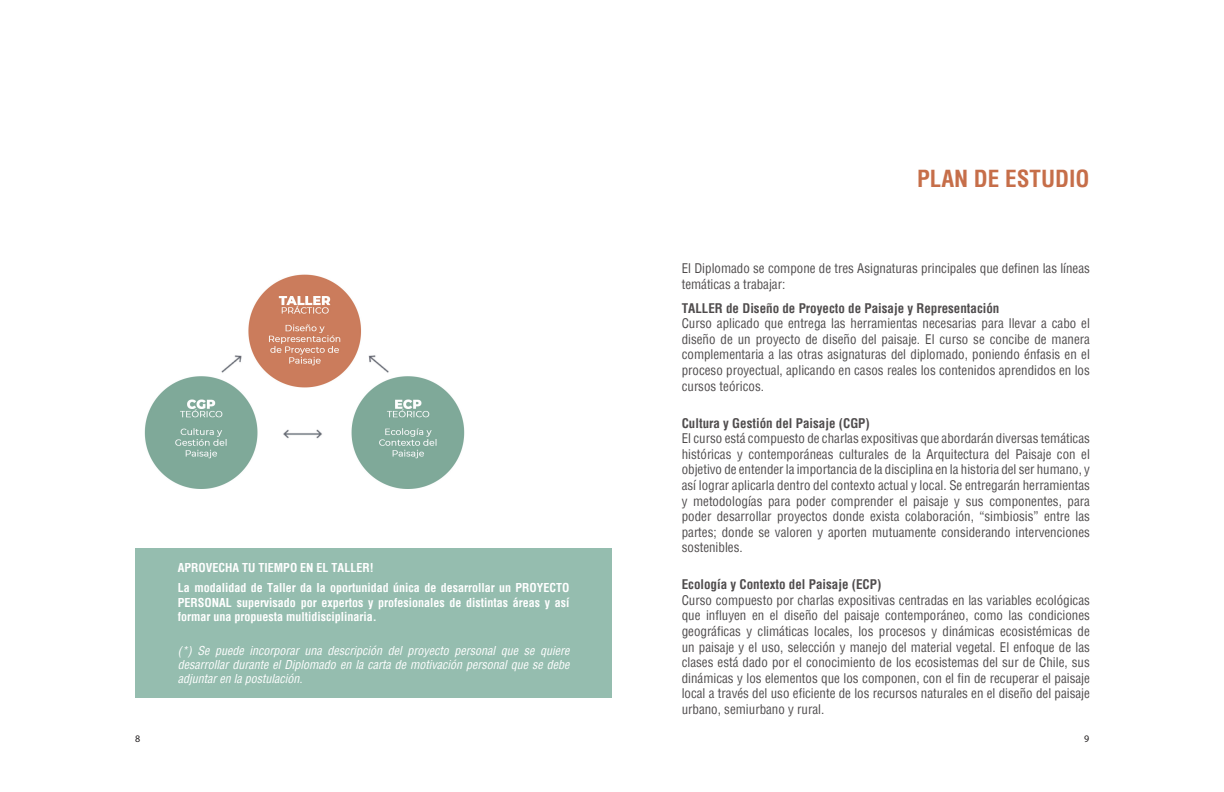
<style>
.page{position:relative;width:1224px;height:792px;background:#fff}
.page>*{position:absolute;margin:0;border:0;box-sizing:border-box;transform-origin:0 0}
.t1{font:700 condensed 23px "Helvetica";color:#c66e49}
.t2{font:condensed 13px/15.6px "Helvetica";color:#231f20;text-align:justify}
.t3{font:700 condensed 13px "Helvetica";color:#231f20}
.t4{font:700 condensed 12px/14.4px "Helvetica";color:#fff;text-align:justify}
.t5{font:italic condensed 12px/14px "Helvetica";color:#fff;text-align:justify}
.t6{font:10px "Myriad Pro";color:#231f20}
</style>
<div class="page">
<img style="left:144px;top:274px;width:321px;height:215px">
<div style="left:135px;top:548px;width:477px;height:150px;background:#95bdaf"></div>
<p class="t4" style="left:178px;top:561px;width:197px">APROVECHA TU TIEMPO EN EL TALLER!</p>
<p class="t4" style="left:178px;top:581px;width:393px">La modalidad de Taller da la oportunidad única de desarrollar un PROYECTO PERSONAL supervisado por expertos y profesionales de distintas áreas y así formar una propuesta multidisciplinaria.</p>
<p class="t5" style="left:178px;top:644px;width:393px">(*) Se puede incorporar una descripción del proyecto personal que se quiere desarrollar durante el Diplomado en la carta de motivación personal que se debe adjuntar en la postulación.</p>
<p class="t1" style="left:917px;top:164px;width:174px">PLAN DE ESTUDIO</p>
<p class="t2" style="left:682px;top:261px;width:410px">El Diplomado se compone de tres Asignaturas principales que definen las líneas temáticas a trabajar:</p>
<p class="t3" style="left:682px;top:299px;width:319px">TALLER de Diseño de Proyecto de Paisaje y Representación</p>
<p class="t2" style="left:682px;top:316px;width:410px">Curso aplicado que entrega las herramientas necesarias para llevar a cabo el diseño de un proyecto de diseño del paisaje. El curso se concibe de manera complementaria a las otras asignaturas del diplomado, poniendo énfasis en el proceso proyectual, aplicando en casos reales los contenidos aprendidos en los cursos teóricos.</p>
<p class="t3" style="left:682px;top:414px;width:190px">Cultura y Gestión del Paisaje (CGP)</p>
<p class="t2" style="left:682px;top:430px;width:410px">El curso está compuesto de charlas expositivas que abordarán diversas temáticas históricas y contemporáneas culturales de la Arquitectura del Paisaje con el objetivo de entender la importancia de la disciplina en la historia del ser humano, y así lograr aplicarla dentro del contexto actual y local. Se entregarán herramientas y metodologías para poder comprender el paisaje y sus componentes, para poder desarrollar proyectos donde exista colaboración, “simbiosis” entre las partes; donde se valoren y aporten mutuamente considerando intervenciones sostenibles.</p>
<p class="t3" style="left:682px;top:576px;width:201px">Ecología y Contexto del Paisaje (ECP)</p>
<p class="t2" style="left:682px;top:592px;width:410px">Curso compuesto por charlas expositivas centradas en las variables ecológicas que influyen en el diseño del paisaje contemporáneo, como las condiciones geográficas y climáticas locales, los procesos y dinámicas ecosistémicas de un paisaje y el uso, selección y manejo del material vegetal. El enfoque de las clases está dado por el conocimiento de los ecosistemas del sur de Chile, sus dinámicas y los elementos que los componen, con el fin de recuperar el paisaje local a través del uso eficiente de los recursos naturales en el diseño del paisaje urbano, semiurbano y rural.</p>
<p class="t6" style="left:135px;top:733px;width:7px">8</p>
<p class="t6" style="left:1084px;top:733px;width:7px">9</p>
</div>
